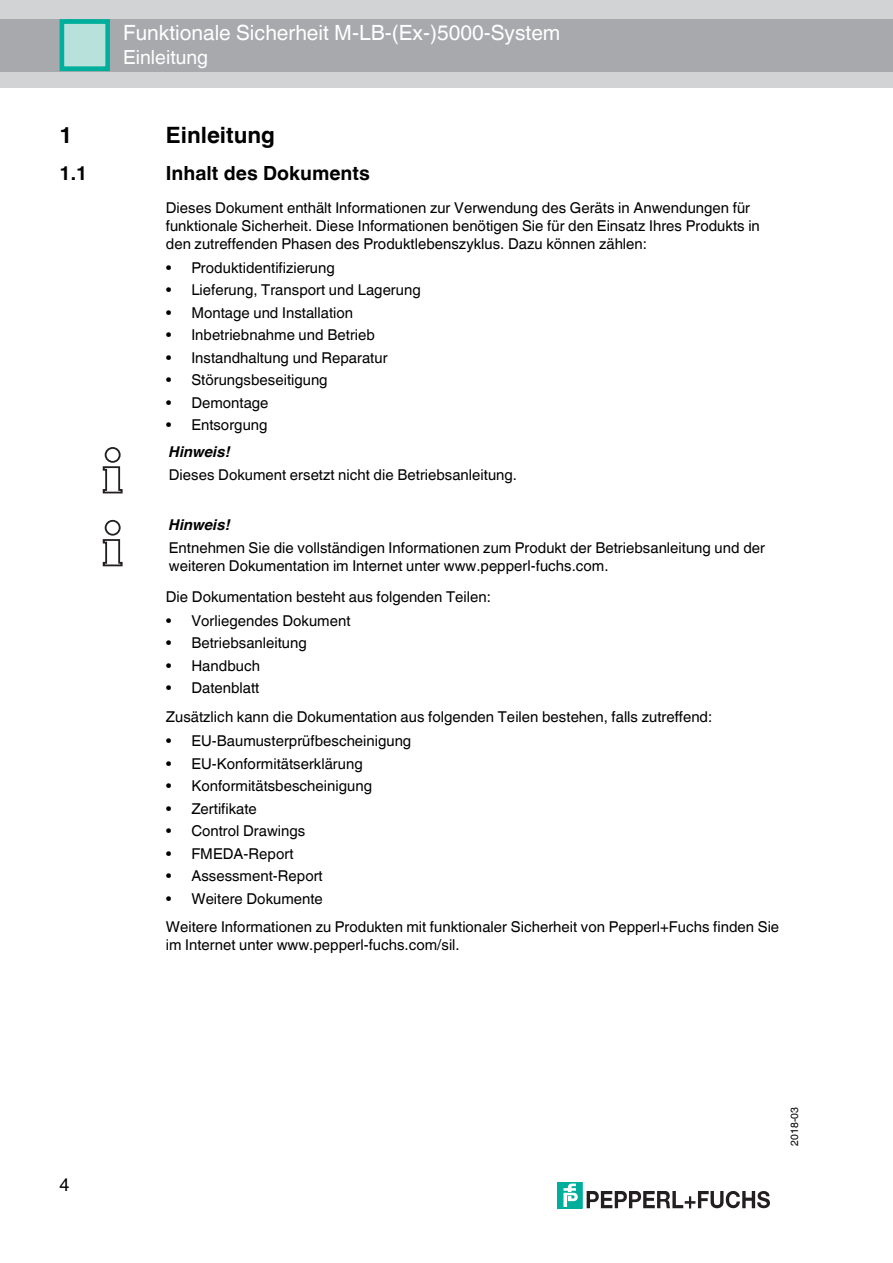
<style>
.page{position:relative;width:893px;height:1263px;background:#fff}
.page>*{position:absolute;margin:0;border:0;box-sizing:border-box;transform-origin:0 0}
.t1{font:700 22.5px "Helvetica World";color:#000}
.t2{font:21px "Helvetica World";color:#fff}
.t3{font:700 19.5px "Helvetica World";color:#000}
.t4{font:19.5px "Helvetica World";letter-spacing:.005em;color:#fff}
.t5{font:18px "Helvetica World";color:#000}
.t6{font:15px/18px "Helvetica World";color:#000}
.t7{font:italic 700 15px "Helvetica World";color:#000}
.t8{font:10.5px "Helvetica World";letter-spacing:.005em;color:#000}
</style>
<div class="page">
<div style="left:0;top:0;width:892px;height:87px;background:#d1d3d4"></div>
<div style="left:0;top:19px;width:892px;height:52px;background:#a7a9ac"></div>
<div style="left:60px;top:20px;width:48px;height:50px;background:#b8e1dc"></div>
<div style="left:60px;top:19px;width:50px;height:52px;border:5px solid #00ae9c"></div>
<div style="left:557px;top:1182px;width:25px;height:26px;background:#00ae9c"></div>
<svg style="left:563px;top:1184px;width:15px;height:23px"></svg>
<svg style="left:586px;top:1191px;width:184px;height:18px"></svg>
<div style="left:105px;top:447px;width:16px;height:16px;border:2px solid #231f20;border-radius:50%"></div>
<svg style="left:103px;top:466px;width:20px;height:27px"></svg>
<div style="left:105px;top:520px;width:16px;height:16px;border:2px solid #231f20;border-radius:50%"></div>
<svg style="left:103px;top:539px;width:20px;height:27px"></svg>
<h2 class="t2" style="left:123px;top:15px;width:438px">Funktionale Sicherheit M-LB-(Ex-)5000-System</h2>
<h3 class="t4" style="left:123px;top:41px;width:86px">Einleitung</h3>
<h1 class="t1" style="left:59px;top:116px;width:14px">1</h1>
<h1 class="t1" style="left:166px;top:116px;width:111px">Einleitung</h1>
<h3 class="t3" style="left:59px;top:157px;width:29px">1.1</h3>
<h3 class="t3" style="left:166px;top:157px;width:205px">Inhalt des Dokuments</h3>
<p class="t6" style="left:166px;top:197px;width:595px">Dieses Dokument enthält Informationen zur Verwendung des Geräts in Anwendungen für funktionale Sicherheit. Diese Informationen benötigen Sie für den Einsatz Ihres Produkts in den zutreffenden Phasen des Produktlebenszyklus. Dazu können zählen:</p>
<p class="t6" style="left:166px;top:257px;width:170px">• Produktidentifizierung</p>
<p class="t6" style="left:166px;top:279px;width:256px">• Lieferung, Transport und Lagerung</p>
<p class="t6" style="left:166px;top:302px;width:189px">• Montage und Installation</p>
<p class="t6" style="left:166px;top:324px;width:210px">• Inbetriebnahme und Betrieb</p>
<p class="t6" style="left:166px;top:347px;width:223px">• Instandhaltung und Reparatur</p>
<p class="t6" style="left:166px;top:369px;width:163px">• Störungsbeseitigung</p>
<p class="t6" style="left:166px;top:392px;width:104px">• Demontage</p>
<p class="t6" style="left:166px;top:414px;width:103px">• Entsorgung</p>
<p class="t7" style="left:169px;top:440px;width:63px">Hinweis!</p>
<p class="t6" style="left:169px;top:464px;width:350px">Dieses Dokument ersetzt nicht die Betriebsanleitung.</p>
<p class="t7" style="left:169px;top:512px;width:63px">Hinweis!</p>
<p class="t6" style="left:169px;top:537px;width:597px">Entnehmen Sie die vollständigen Informationen zum Produkt der Betriebsanleitung und der weiteren Dokumentation im Internet unter www.pepperl-fuchs.com.</p>
<p class="t6" style="left:166px;top:586px;width:326px">Die Dokumentation besteht aus folgenden Teilen:</p>
<p class="t6" style="left:166px;top:610px;width:186px">• Vorliegendes Dokument</p>
<p class="t6" style="left:166px;top:633px;width:142px">• Betriebsanleitung</p>
<p class="t6" style="left:166px;top:655px;width:96px">• Handbuch</p>
<p class="t6" style="left:166px;top:672px;width:548px;line-height:28.5px">• Datenblatt<br>Zusätzlich kann die Dokumentation aus folgenden Teilen bestehen, falls zutreffend:</p>
<p class="t6" style="left:166px;top:730px;width:247px">• EU-Baumusterprüfbescheinigung</p>
<p class="t6" style="left:166px;top:753px;width:198px">• EU-Konformitätserklärung</p>
<p class="t6" style="left:166px;top:775px;width:208px">• Konformitätsbescheinigung</p>
<p class="t6" style="left:166px;top:798px;width:92px">• Zertifikate</p>
<p class="t6" style="left:166px;top:820px;width:141px">• Control Drawings</p>
<p class="t6" style="left:166px;top:843px;width:129px">• FMEDA-Report</p>
<p class="t6" style="left:166px;top:865px;width:158px">• Assessment-Report</p>
<p class="t6" style="left:166px;top:882px;width:615px;line-height:28.5px">• Weitere Dokumente<br>Weitere Informationen zu Produkten mit funktionaler Sicherheit von Pepperl+Fuchs finden Sie</p>
<p class="t6" style="left:166px;top:934px;width:295px">im Internet unter www.pepperl-fuchs.com/sil.</p>
<p class="t5" style="left:59px;top:1170px;width:12px">4</p>
<p class="t8" style="left:786px;top:1146px;width:40px;rotate:-90deg">2018-03</p>
</div>
